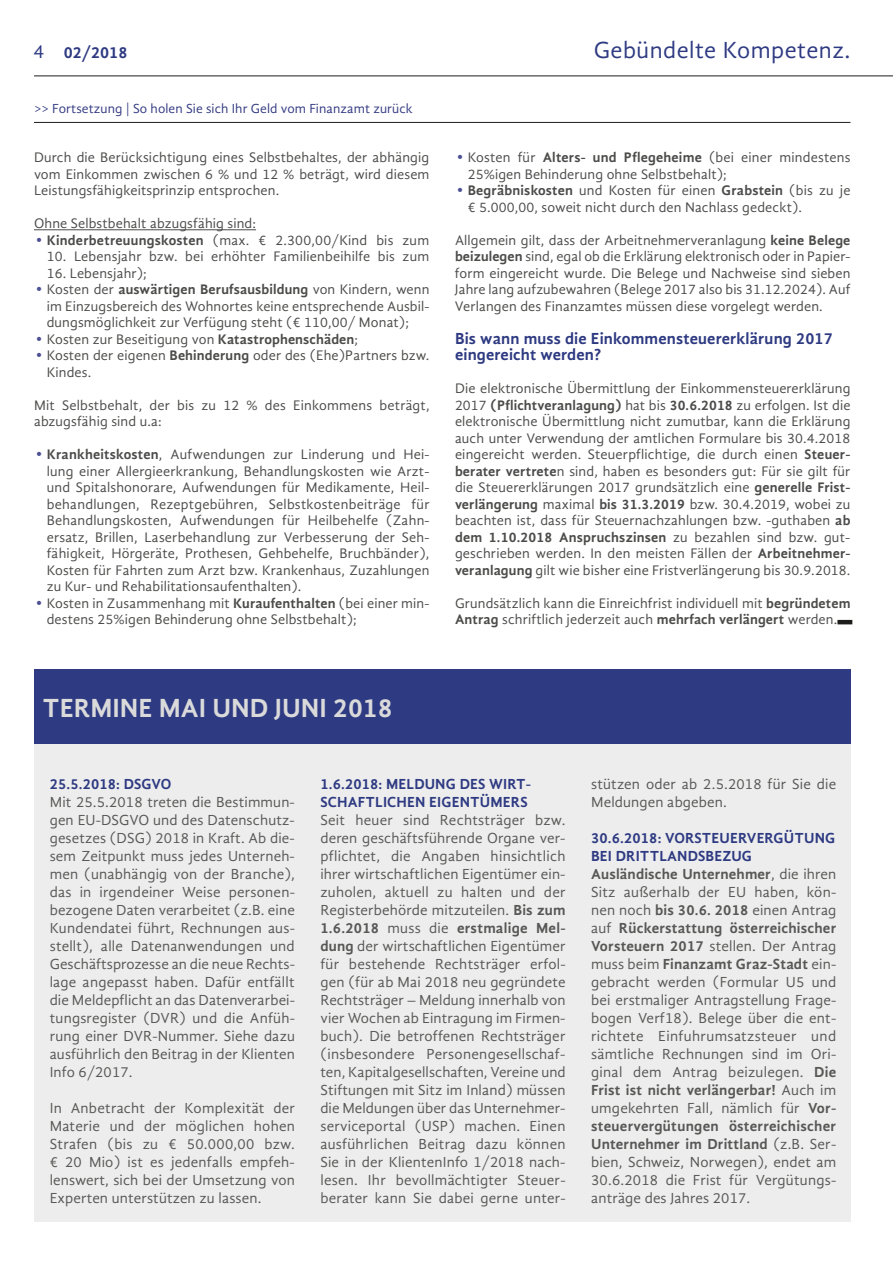
<style>
.page{position:relative;width:893px;height:1263px;background:#fff}
.page>*{position:absolute;margin:0;border:0;box-sizing:border-box;transform-origin:0 0}
.t1{font:700 27px "Gandhi Sans";color:#dadada}
.t2{font:24px "Gandhi Sans";letter-spacing:.02em;color:#2e3a82}
.t3{font:700 16.5px/16.5px "Gandhi Sans";letter-spacing:.01em;color:#2e3a82}
.t4{font:15px/18px "Gandhi Sans";letter-spacing:.015em;color:#575756;text-align:justify}
.t5{font:700 15px/18px "Gandhi Sans";letter-spacing:.01em;color:#2e3a82}
.t6{font:14.25px/16.5px "Gandhi Sans";letter-spacing:.01em;color:#4b4b4a}
.t7{font:13.5px "Gandhi Sans";letter-spacing:.005em;color:#333b82}
.s1{font-weight:400;font-size:19.5px}
.s2{font-family:"Corporate A";font-size:15px;color:#4c5093}
.s3{font-weight:700}
.s4{font-weight:700;color:#2e3a82}
</style>
<div class="page">
<hr style="left:34px;top:229px;width:222px;height:1px;background:#4b4b4a">
<hr style="left:837px;top:620px;width:15px;height:4px;background:#1d1d1b">
<hr style="left:34px;top:122px;width:816px;height:1px;background:#1d1d1b">
<div style="left:35px;top:707px;width:816px;height:514px;background:#ededed"></div>
<div style="left:34px;top:669px;width:816px;height:75px;background:#2e3a82"></div>
<hr style="left:34px;top:76px;width:859px;height:1px;background:#1d1d1b">
<p class="t3" style="left:33px;top:44px;width:96px"><span class="s1">4</span> 02/2018</p>
<p class="t7" style="left:34px;top:101px;width:380px">&gt;&gt; Fortsetzung | So holen Sie sich Ihr Geld vom Finanzamt zurück</p>
<p class="t6" style="left:34px;top:149px;width:397px;text-align:justify">Durch die Berücksichtigung eines Selbstbehaltes, der abhängig vom Einkommen zwischen 6 % und 12 % beträgt, wird diesem Leistungsfähigkeitsprinzip entsprochen.</p>
<p class="t6" style="left:34px;top:215px;width:224px">Ohne Selbstbehalt abzugsfähig sind:</p>
<p class="t6" style="left:34px;top:232px;width:397px"><span class="s2">•</span> <span class="s3">Kinderbetreuungskosten</span> (max. € 2.300,00/Kind bis zum</p>
<p class="t6" style="left:47px;top:248px;width:384px">10. Lebensjahr bzw. bei erhöhter Familienbeihilfe bis zum</p>
<p class="t6" style="left:47px;top:265px;width:102px">16. Lebensjahr);</p>
<p class="t6" style="left:47px;top:281px;width:384px;text-align:justify;text-indent:-13px"><span class="s2">•</span> Kosten der <span class="s3">auswärtigen Berufsausbildung</span> von Kindern, wenn im Einzugsbereich des Wohnortes keine entsprechende Ausbil&shy;dungsmöglichkeit zur Verfügung steht (€ 110,00/ Monat);</p>
<p class="t6" style="left:34px;top:331px;width:326px"><span class="s2">•</span> Kosten zur Beseitigung von <span class="s3">Katastrophenschäden</span>;</p>
<p class="t6" style="left:47px;top:347px;width:384px;text-indent:-13px"><span class="s2">•</span> Kosten der eigenen <span class="s3">Behinderung</span> oder des (Ehe)Partners bzw.<br>Kindes.</p>
<p class="t6" style="left:34px;top:397px;width:397px">Mit Selbstbehalt, der bis zu 12 % des Einkommens beträgt, abzugsfähig sind u.a:</p>
<p class="t6" style="left:47px;top:446px;width:384px;text-align:justify;text-indent:-13px"><span class="s2">•</span> <span class="s3">Krankheitskosten</span>, Aufwendungen zur Linderung und Hei&shy;lung einer Allergieerkrankung, Behandlungskosten wie Arzt&shy;und Spitalshonorare, Aufwendungen für Medikamente, Heil&shy;behandlungen, Rezeptgebühren, Selbstkostenbeiträge für Behandlungskosten, Aufwendungen für Heilbehelfe (Zahn&shy;ersatz, Brillen, Laserbehandlung zur Verbesserung der Seh&shy;fähigkeit, Hörgeräte, Prothesen, Gehbehelfe, Bruchbänder), Kosten für Fahrten zum Arzt bzw. Krankenhaus, Zuzahlungen zu Kur- und Rehabilitationsaufenthalten).</p>
<p class="t6" style="left:47px;top:595px;width:384px;text-indent:-13px"><span class="s2">•</span> Kosten in Zusammenhang mit <span class="s3">Kuraufenthalten</span> (bei einer min&shy;destens 25%igen Behinderung ohne Selbstbehalt);</p>
<h2 class="t2" style="left:594px;top:36px;width:258px">Gebündelte Kompetenz.</h2>
<p class="t6" style="left:468px;top:149px;width:384px;text-indent:-13px"><span class="s2">•</span> Kosten für <span class="s3">Alters- und Pflegeheime</span> (bei einer mindestens<br>25%igen Behinderung ohne Selbstbehalt);</p>
<p class="t6" style="left:468px;top:182px;width:384px;text-indent:-13px"><span class="s2">•</span> <span class="s3">Begräbniskosten</span> und Kosten für einen <span class="s3">Grabstein</span> (bis zu je € 5.000,00, soweit nicht durch den Nachlass gedeckt).</p>
<p class="t6" style="left:455px;top:232px;width:397px;text-align:justify">Allgemein gilt, dass der Arbeitnehmerveranlagung <span class="s3">keine Belege beizulegen</span> sind, egal ob die Erklärung elektronisch oder in Papier&shy;form eingereicht wurde. Die Belege und Nachweise sind sieben Jahre lang aufzubewahren (Belege 2017 also bis 31.12.2024). Auf Verlangen des Finanzamtes müssen diese vorgelegt werden.</p>
<p class="t3" style="left:455px;top:330px;width:379px">Bis wann muss die Einkommensteuererklärung 2017 eingereicht werden?</p>
<p class="t6" style="left:455px;top:380px;width:397px;text-align:justify">Die elektronische Übermittlung der Einkommensteuererklärung 2017 <span class="s3">(Pflichtveranlagung)</span> hat bis <span class="s3">30.6.2018</span> zu erfolgen. Ist die elektronische Übermittlung nicht zumutbar, kann die Erklärung auch unter Verwendung der amtlichen Formulare bis 30.4.2018 eingereicht werden. Steuerpflichtige, die durch einen <span class="s3">Steuer&shy;berater vertrete</span>n sind, haben es besonders gut: Für sie gilt für die Steuererklärungen 2017 grundsätzlich eine <span class="s3">generelle Frist&shy;verlängerung</span> maximal <span class="s3">bis 31.3.2019</span> bzw. 30.4.2019, wobei zu beachten ist, dass für Steuernachzahlungen bzw. -guthaben <span class="s3">ab dem 1.10.2018 Anspruchszinsen</span> zu bezahlen sind bzw. gut&shy;geschrieben werden. In den meisten Fällen der <span class="s3">Arbeitnehmer&shy;veranlagung</span> gilt wie bisher eine Fristverlängerung bis 30.9.2018.</p>
<p class="t6" style="left:455px;top:595px;width:397px">Grundsätzlich kann die Einreichfrist individuell mit <span class="s3">begründetem<br>Antrag</span> schriftlich jederzeit auch <span class="s3">mehrfach verlängert</span> werden.</p>
<h1 class="t1" style="left:43px;top:692px;width:352px">TERMINE MAI UND JUNI 2018</h1>
<p class="t5" style="left:50px;top:775px;width:123px">25.5.2018: DSGVO</p>
<p class="t4" style="left:50px;top:793px;width:247px">Mit 25.5.2018 treten die Bestimmun&shy;gen EU-DSGVO und des Datenschutz&shy;gesetzes (DSG) 2018 in Kraft. Ab die&shy;sem Zeitpunkt muss jedes Unterneh&shy;men (unabhängig von der Branche), das in irgendeiner Weise personen&shy;bezogene Daten verarbeitet (z.B. eine Kundendatei führt, Rechnungen aus&shy;stellt), alle Datenanwendungen und Geschäftsprozesse an die neue Rechts&shy;lage angepasst haben. Dafür entfällt die Meldepflicht an das Datenverarbei&shy;tungsregister (DVR) und die Anfüh&shy;rung einer DVR-Nummer. Siehe dazu ausführlich den Beitrag in der Klienten Info 6/2017.</p>
<p class="t4" style="left:50px;top:1099px;width:247px">In Anbetracht der Komplexität der Materie und der möglichen hohen Strafen (bis zu € 50.000,00 bzw. € 20 Mio) ist es jedenfalls empfeh&shy;lenswert, sich bei der Umsetzung von Experten unterstützen zu lassen.</p>
<p class="t5" style="left:320px;top:775px;width:212px">1.6.2018: MELDUNG DES WIRT-<br>SCHAFTLICHEN EIGENTÜMERS</p>
<p class="t4" style="left:320px;top:811px;width:247px">Seit heuer sind Rechtsträger bzw. deren geschäftsführende Organe ver&shy;pflichtet, die Angaben hinsichtlich ihrer wirtschaftlichen Eigentümer ein&shy;zuholen, aktuell zu halten und der Registerbehörde mitzuteilen. <span class="s3">Bis zum 1.6.2018</span> muss die <span class="s3">erstmalige Mel&shy;dung</span> der wirtschaftlichen Eigentümer für bestehende Rechtsträger erfol&shy;gen (für ab Mai 2018 neu gegründete Rechtsträger – Meldung innerhalb von vier Wochen ab Eintragung im Firmen&shy;buch). Die betroffenen Rechtsträger (insbesondere Personengesellschaf&shy;ten, Kapitalgesellschaften, Vereine und Stiftungen mit Sitz im Inland) müssen die Meldungen über das Unternehmer&shy;serviceportal (USP) machen. Einen ausführlichen Beitrag dazu können Sie in der KlientenInfo 1/2018 nach&shy;lesen. Ihr bevollmächtigter Steuer&shy;berater kann Sie dabei gerne unter-</p>
<p class="t4" style="left:591px;top:775px;width:247px">stützen oder ab 2.5.2018 für Sie die<br>Meldungen abgeben.</p>
<p class="t4" style="left:591px;top:829px;width:247px;text-align:left"><span class="s4">30.6.2018: VORSTEUERVERGÜTUNG BEI DRITTLANDSBEZUG </span><span class="s3">Ausländische Unternehmer</span>, die ihren Sitz außerhalb der EU haben, kön&shy;nen noch <span class="s3">bis 30.6. 2018</span> einen Antrag auf <span class="s3">Rückerstattung österreichischer Vorsteuern 2017</span> stellen. Der Antrag muss beim <span class="s3">Finanzamt Graz-Stadt</span> ein&shy;gebracht werden (Formular U5 und bei erstmaliger Antragstellung Frage&shy;bogen Verf18). Belege über die ent&shy;richtete Einfuhrumsatzsteuer und sämtliche Rechnungen sind im Ori&shy;ginal dem Antrag beizulegen. <span class="s3">Die Frist ist nicht verlängerbar!</span> Auch im umgekehrten Fall, nämlich für <span class="s3">Vor&shy;steuervergütungen österreichischer Unternehmer im Drittland</span> (z.B. Ser&shy;bien, Schweiz, Norwegen), endet am 30.6.2018 die Frist für Vergütungs&shy;anträge des Jahres 2017.</p>
</div>
